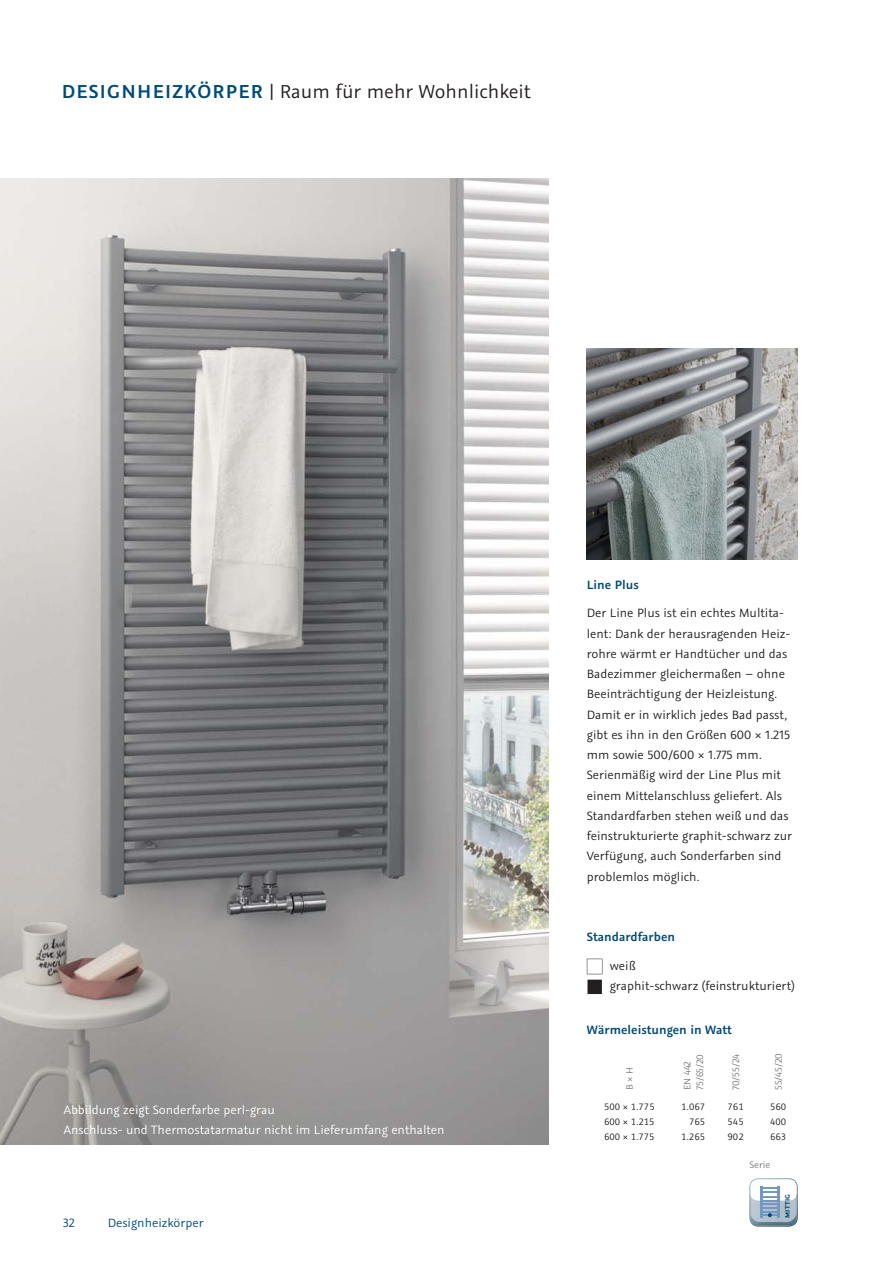
<style>
.page{position:relative;width:893px;height:1263px;background:#fff}
.page>*{position:absolute;margin:0;border:0;box-sizing:border-box;transform-origin:0 0}
.t1{font:21px "Graublau Sans";color:#231f20}
.t2{font:13.5px/20.2px "Graublau Sans";color:#231f20}
.t3{font:13.5px/20.2px "Graublau Sans";color:#fff}
.t4{font:600 13.5px "Graublau Sans";color:#004b79}
.t5{font:13.5px "Graublau Sans";color:#004b79}
.t6{font:10.5px "Graublau Sans";color:#231f20}
.t7{font:10.5px/12.6px "Graublau Sans";letter-spacing:-.005em;color:#7a7c7f}
.t8{font:700 7.35px "Graublau Sans";letter-spacing:.03em;color:#004b79}
.s1{font-weight:600;color:#004b79}
</style>
<div class="page">
<img style="left:0;top:179px;width:548px;height:965px">
<img style="left:587px;top:349px;width:211px;height:211px">
<svg style="left:587px;top:959px;width:15px;height:35px"></svg>
<svg style="left:749px;top:1178px;width:49px;height:49px"></svg>
<h1 class="t1" style="left:62px;top:83px;width:470px"><span class="s1">DESIGNHEIZKÖRPER</span> | Raum für mehr Wohnlichkeit</h1>
<p class="t3" style="left:64px;top:1101px;width:382px">Abbildung zeigt Sonderfarbe perl-grau<br>Anschluss- und Thermostatarmatur nicht im Lieferumfang enthalten</p>
<p class="t5" style="left:63px;top:1217px;width:13px">32</p>
<p class="t5" style="left:108px;top:1217px;width:97px">Designheizkörper</p>
<p class="t4" style="left:587px;top:579px;width:53px">Line Plus</p>
<p class="t2" style="left:587px;top:604px;width:207px">Der Line Plus ist ein echtes Multita&shy;lent: Dank der herausragenden Heiz&shy;rohre wärmt er Handtücher und das Badezimmer gleichermaßen – ohne Beeinträchtigung der Heizleistung.<br>Damit er in wirklich jedes Bad passt, gibt es ihn in den Größen 600 × 1.215 mm sowie 500/600 × 1.775 mm.<br>Serienmäßig wird der Line Plus mit einem Mittelanschluss geliefert. Als Standardfarben stehen weiß und das feinstrukturierte graphit-schwarz zur Verfügung, auch Sonderfarben sind problemlos möglich.</p>
<p class="t4" style="left:587px;top:932px;width:90px">Standardfarben</p>
<p class="t2" style="left:610px;top:957px;width:187px">weiß<br>graphit-schwarz (feinstrukturiert)</p>
<p class="t4" style="left:587px;top:1025px;width:147px">Wärmeleistungen in Watt</p>
<p class="t7" style="left:624px;top:1090px;width:25px;rotate:-90deg">B × H</p>
<p class="t7" style="left:681px;top:1090px;width:38px;rotate:-90deg">EN 442<br>75/65/20</p>
<p class="t7" style="left:730px;top:1090px;width:37px;rotate:-90deg">70/55/24</p>
<p class="t7" style="left:773px;top:1090px;width:38px;rotate:-90deg">55/45/20</p>
<p class="t6" style="left:604px;top:1102px;width:52px">500 × 1.775</p>
<p class="t6" style="left:681px;top:1102px;width:25px">1.067</p>
<p class="t6" style="left:727px;top:1102px;width:18px">761</p>
<p class="t6" style="left:770px;top:1102px;width:18px">560</p>
<p class="t6" style="left:604px;top:1117px;width:52px">600 × 1.215</p>
<p class="t6" style="left:689px;top:1117px;width:18px">765</p>
<p class="t6" style="left:727px;top:1117px;width:18px">545</p>
<p class="t6" style="left:770px;top:1117px;width:18px">400</p>
<p class="t6" style="left:604px;top:1132px;width:52px">600 × 1.775</p>
<p class="t6" style="left:681px;top:1132px;width:25px">1.265</p>
<p class="t6" style="left:727px;top:1132px;width:18px">902</p>
<p class="t6" style="left:770px;top:1132px;width:18px">663</p>
<p class="t7" style="left:749px;top:1159px;width:23px">Serie</p>
<p class="t8" style="left:783px;top:1218px;width:25px;rotate:-90deg">MITTIG</p>
</div>
